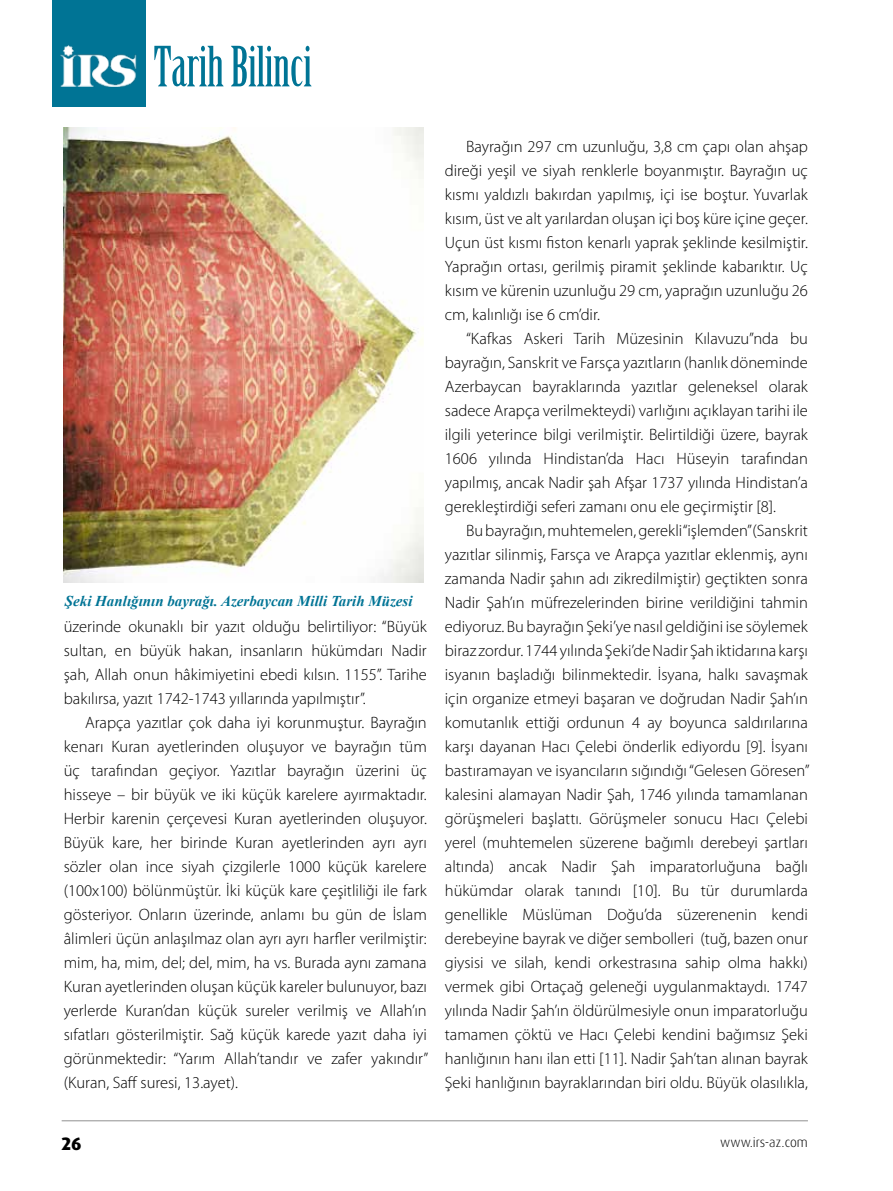
<style>
.page{position:relative;width:893px;height:1191px;background:#fff}
.page>*{position:absolute;margin:0;border:0;box-sizing:border-box;transform-origin:0 0}
.t1{font:54.15px "Birch Std";color:#007495}
.t2{font:800 18px "Dax Pro";color:#000}
.t3{font:300 16.5px/24px "Myriad Pro";color:#000;text-align:justify}
.t4{font:italic 700 15px "Times New Roman";color:#007495}
.t5{font:300 13.5px "Dax Pro";color:#000}
</style>
<div class="page">
<hr style="left:62px;top:1120px;width:746px;height:1px;background:#909090">
<div style="left:52px;top:0;width:94px;height:106px;background:#007495"></div>
<img style="left:60px;top:45px;width:77px;height:41px">
<img style="left:64px;top:128px;width:359px;height:454px">
<h1 class="t1" style="left:154px;top:36px;width:160px">Tarih Bilinci</h1>
<p class="t4" style="left:65px;top:590px;width:349px">Şeki Hanlığının bayrağı. Azerbaycan Milli Tarih Müzesi</p>
<p class="t3" style="left:64px;top:614px;width:365px">üzerinde okunaklı bir yazıt olduğu belirtiliyor: “Büyük sultan, en büyük hakan, insanların hükümdarı Nadir şah, Allah onun hâkimiyetini ebedi kılsın. 1155”. Tarihe bakılırsa, yazıt 1742-1743 yıllarında yapılmıştır”.</p>
<p class="t3" style="left:64px;top:710px;width:366px;text-indent:21px">Arapça yazıtlar çok daha iyi korunmuştur. Bayrağın kenarı Kuran ayetlerinden oluşuyor ve bayrağın tüm üç tarafından geçiyor. Yazıtlar bayrağın üzerini üç hisseye – bir büyük ve iki küçük karelere ayırmaktadır.<br>Herbir karenin çerçevesi Kuran ayetlerinden oluşuyor.<br>Büyük kare, her birinde Kuran ayetlerinden ayrı ayrı sözler olan ince siyah çizgilerle 1000 küçük karelere (100x100) bölünmüştür. İki küçük kare çeşitliliği ile fark gösteriyor. Onların üzerinde, anlamı bu gün de İslam âlimleri üçün anlaşılmaz olan ayrı ayrı harfler verilmiştir: mim, ha, mim, del; del, mim, ha vs. Burada aynı zamana Kuran ayetlerinden oluşan küçük kareler bulunuyor, bazı yerlerde Kuran’dan küçük sureler verilmiş ve Allah’ın sıfatları gösterilmiştir. Sağ küçük karede yazıt daha iyi görünmektedir: “Yarım Allah’tandır ve zafer yakındır” (Kuran, Saff suresi, 13.ayet).</p>
<p class="t3" style="left:445px;top:134px;width:365px;text-indent:21px">Bayrağın 297 cm uzunluğu, 3,8 cm çapı olan ahşap direği yeşil ve siyah renklerle boyanmıştır. Bayrağın uç kısmı yaldızlı bakırdan yapılmış, içi ise boştur. Yuvarlak kısım, üst ve alt yarılardan oluşan içi boş küre içine geçer.<br>Uçun üst kısmı fiston kenarlı yaprak şeklinde kesilmiştir.<br>Yaprağın ortası, gerilmiş piramit şeklinde kabarıktır. Uç kısım ve kürenin uzunluğu 29 cm, yaprağın uzunluğu 26 cm, kalınlığı ise 6 cm’dir.</p>
<p class="t3" style="left:445px;top:327px;width:365px;text-indent:21px">“Kafkas Askeri Tarih Müzesinin Kılavuzu”nda bu bayrağın, Sanskrit ve Farsça yazıtların (hanlık döneminde Azerbaycan bayraklarında yazıtlar geleneksel olarak sadece Arapça verilmekteydi) varlığını açıklayan tarihi ile ilgili yeterince bilgi verilmiştir. Belirtildiği üzere, bayrak 1606 yılında H indistan’da Hacı H üseyin tarafından yapılmış, ancak Nadir şah Afşar 1737 yılında H indistan’a gerekleştirdiği seferi zamanı onu ele geçirmiştir [8].</p>
<p class="t3" style="left:445px;top:519px;width:366px;text-indent:21px">Bu bayrağın, muhtemelen, gerekli “işlemden” (Sanskrit yazıtlar silinmiş, Farsça ve Arapça yazıtlar eklenmiş, aynı zamanda Nadir şahın adı zikredilmiştir) geçtikten sonra Nadir Şah’ın müfrezelerinden birine verildiğini tahmin ediyoruz. Bu bayrağın Şeki’ye nasıl geldiğini ise söylemek biraz zordur. 1744 yılında Şeki’de Nadir Şah iktidarına karşı isyanın başladığı bilinmektedir. İsyana, halkı savaşmak için organize etmeyi başaran ve doğrudan Nadir Şah’ın komutanlık ettiği ordunun 4 ay boyunca saldırılarına karşı dayanan Hacı Çelebi önderlik ediyordu [9]. İsyanı bastıramayan ve isyancıların sığındığı “Gelesen Göresen” kalesini alamayan Nadir Şah, 1746 yılında tamamlanan görüşmeleri başlattı. Görüşmeler sonucu Hacı Çelebi yerel (muhtemelen süzerene bağımlı derebeyi şartları altında) ancak Nadir Şah imparatorluğuna bağlı hükümdar olarak tanındı [10]. Bu tür durumlarda genellikle Müslüman Doğu’da süzerenenin kendi derebeyine bayrak ve diğer sembolleri (tuğ, bazen onur giysisi ve silah, kendi orkestrasına sahip olma hakkı) vermek gibi Ortaçağ geleneği uygulanmaktaydı. 1747 yılında Nadir Şah’ın öldürülmesiyle onun imparatorluğu tamamen çöktü ve Hacı Çelebi kendini bağımsız Şeki hanlığının hanı ilan etti [11]. Nadir Şah’tan alınan bayrak Şeki hanlığının bayraklarından biri oldu. Büyük olasılıkla,</p>
<p class="t2" style="left:62px;top:1131px;width:21px">26</p>
<p class="t5" style="left:720px;top:1133px;width:89px">www.irs-az.com</p>
</div>
